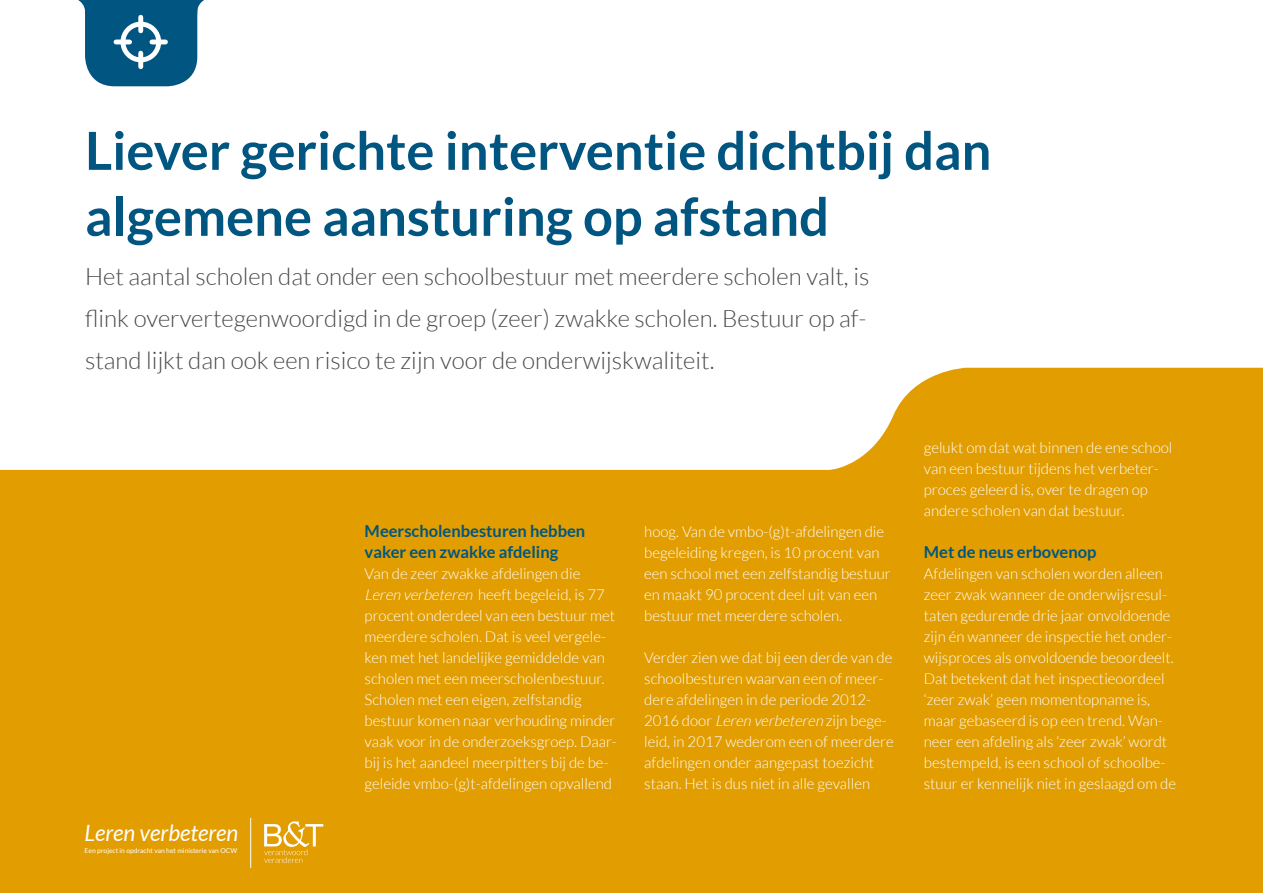
<style>
.page{position:relative;width:1263px;height:893px;background:#fff}
.page>*{position:absolute;margin:0;border:0;box-sizing:border-box;transform-origin:0 0}
.t1{font:700 52.5px/66px "Lato";color:#005680}
.t2{font:300 24px/42px "Lato";color:#494948;text-align:justify}
.t3{font:italic 22.5px "Lato";color:#fff}
.t4{font:700 16.5px/21px "Lato";color:#005680}
.t5{font:300 15px/21px "Lato";color:#fff}
.t6{font:6.75px "Lato";color:#fff}
.s1{font-style:italic}
</style>
<div class="page">
<div style="left:0;top:61px;width:1263px;height:832px;background:#e29d00"></div>
<svg style="left:0;top:61px;width:1263px;height:409px;background:#fcf7ec"></svg>
<svg style="left:66px;top:0;width:151px;height:86px"></svg>
<svg style="left:264px;top:821px;width:59px;height:42px"></svg>
<hr style="left:250px;top:818px;width:1px;height:50px;background:#fff">
<div style="left:120px;top:22px;width:41px;height:40px;border:5px solid #fff;border-radius:50%"></div>
<hr style="left:116px;top:40px;width:14px;height:4px;background:#fff">
<hr style="left:152px;top:40px;width:13px;height:4px;background:#fff">
<div style="left:138px;top:17px;width:5px;height:14px;background:#fff"></div>
<div style="left:138px;top:53px;width:5px;height:14px;background:#fff"></div>
<h1 class="t1" style="left:85px;top:121px;width:908px">Liever gerichte interventie dichtbij dan algemene aansturing op afstand</h1>
<h2 class="t2" style="left:85px;top:257px;width:786px">Het aantal scholen dat onder een schoolbestuur met meerdere scholen valt, is flink oververtegenwoordigd in de groep (zeer) zwakke scholen. Bestuur op af&shy;stand lijkt dan ook een risico te zijn voor de onderwijskwaliteit.</h2>
<h3 class="t3" style="left:85px;top:820px;width:155px">Leren verbeteren</h3>
<p class="t6" style="left:85px;top:848px;width:154px">Een project in opdracht van het ministerie van OCW</p>
<p class="t4" style="left:365px;top:522px;width:222px">Meerscholenbesturen hebben vaker een zwakke afdeling</p>
<p class="t5" style="left:365px;top:564px;width:254px">Van de zeer zwakke afdelingen die <span class="s1">Leren verbeteren</span> heeft begeleid, is 77 procent onderdeel van een bestuur met meerdere scholen. Dat is veel vergele&shy;ken met het landelijke gemiddelde van scholen met een meerscholenbestuur.<br>Scholen met een eigen, zelfstandig bestuur komen naar verhouding minder vaak voor in de onderzoeksgroep. Daar&shy;bij is het aandeel meerpitters bij de be&shy;geleide vmbo-(g)t-afdelingen opvallend</p>
<p class="t5" style="left:644px;top:522px;width:248px">hoog. Van de vmbo-(g)t-afdelingen die begeleiding kregen, is 10 procent van een school met een zelfstandig bestuur en maakt 90 procent deel uit van een bestuur met meerdere scholen.</p>
<p class="t5" style="left:644px;top:648px;width:251px">Verder zien we dat bij een derde van de schoolbesturen waarvan een of meer&shy;dere afdelingen in de periode 2012- 2016 door <span class="s1">Leren verbeteren</span> zijn bege&shy;leid, in 2017 wederom een of meerdere afdelingen onder aangepast toezicht staan. Het is dus niet in alle gevallen</p>
<p class="t5" style="left:924px;top:438px;width:250px">gelukt om dat wat binnen de ene school van een bestuur tijdens het verbeter&shy;proces geleerd is, over te dragen op andere scholen van dat bestuur.</p>
<p class="t4" style="left:924px;top:543px;width:174px">Met de neus erbovenop</p>
<p class="t5" style="left:924px;top:564px;width:254px">Afdelingen van scholen worden alleen zeer zwak wanneer de onderwijsresul&shy;taten gedurende drie jaar onvoldoende zijn én wanneer de inspectie het onder&shy;wijsproces als onvoldoende beoordeelt.<br>Dat betekent dat het inspectieoordeel ‘zeer zwak’ geen momentopname is, maar gebaseerd is op een trend. Wan&shy;neer een afdeling als ‘zeer zwak’ wordt bestempeld, is een school of schoolbe&shy;stuur er kennelijk niet in geslaagd om de</p>
</div>
